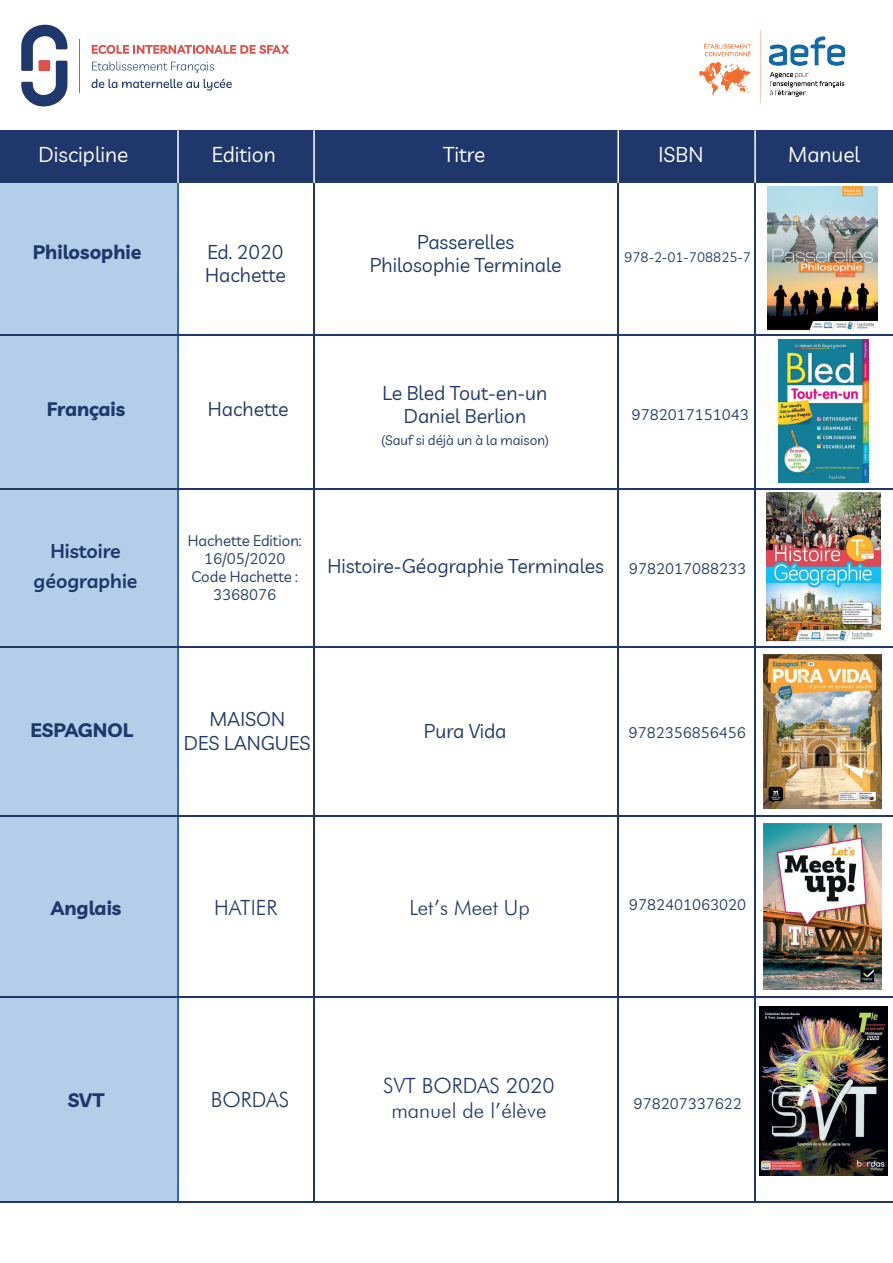
<style>
.page{position:relative;width:893px;height:1263px;background:#fff}
.page>*{position:absolute;margin:0;border:0;box-sizing:border-box;transform-origin:0 0}
.t1{font:300 21px/25.2px "Futura BT";color:#1f376a;text-align:center}
.t2{font:21px "Livvic";color:#fff}
.t3{font:19.5px/23.4px "Livvic";color:#1f376a;text-align:center}
.t4{font:700 19.5px "Livvic";color:#1f376a}
.t5{font:600 19.5px/30px "Livvic";color:#1f376a;text-align:center}
.t6{font:15px/18px "Livvic";color:#1f376a;text-align:center}
.t7{font:13.5px "Livvic";color:#1f376a}
</style>
<div class="page">
<div style="left:0;top:172px;width:178px;height:1031px;background:#b4cde9"></div>
<div style="left:0;top:130px;width:893px;height:53px;background:#1f376a"></div>
<hr style="left:177px;top:181px;width:2px;height:1020px;background:#114a8b">
<hr style="left:313px;top:181px;width:2px;height:1020px;background:#1f376a">
<hr style="left:0;top:334px;width:893px;height:2px;background:#1f376a">
<hr style="left:0;top:488px;width:893px;height:1px;background:#1f376a">
<hr style="left:0;top:646px;width:893px;height:2px;background:#1f376a">
<hr style="left:0;top:816px;width:893px;height:1px;background:#1f376a">
<hr style="left:0;top:996px;width:893px;height:1px;background:#1f376a">
<hr style="left:0;top:1201px;width:893px;height:2px;background:#1f376a">
<hr style="left:617px;top:181px;width:2px;height:1020px;background:#1f376a">
<hr style="left:754px;top:181px;width:2px;height:1021px;background:#1f376a">
<hr style="left:177px;top:130px;width:2px;height:53px;background:#fff">
<hr style="left:313px;top:130px;width:2px;height:53px;background:#fff">
<hr style="left:617px;top:130px;width:2px;height:53px;background:#fff">
<hr style="left:754px;top:130px;width:2px;height:53px;background:#fff">
<img style="left:698px;top:30px;width:148px;height:73px">
<svg style="left:92px;top:45px;width:197px;height:9px"></svg>
<svg style="left:92px;top:61px;width:122px;height:12px"></svg>
<svg style="left:92px;top:79px;width:140px;height:12px"></svg>
<svg style="left:21px;top:25px;width:46px;height:81px"></svg>
<hr style="left:79px;top:39px;width:1px;height:53px;background:#dd504b">
<img style="left:767px;top:187px;width:110px;height:144px">
<img style="left:778px;top:339px;width:91px;height:143px">
<img style="left:766px;top:493px;width:115px;height:149px">
<img style="left:763px;top:654px;width:118px;height:155px">
<img style="left:763px;top:823px;width:118px;height:167px">
<img style="left:759px;top:1006px;width:129px;height:170px">
<p class="t2" style="left:38px;top:139px;width:91px">Discipline</p>
<p class="t2" style="left:212px;top:139px;width:65px">Edition</p>
<p class="t2" style="left:443px;top:139px;width:44px">Titre</p>
<p class="t2" style="left:659px;top:139px;width:46px">ISBN</p>
<p class="t2" style="left:788px;top:139px;width:73px">Manuel</p>
<p class="t4" style="left:33px;top:237px;width:110px">Philosophie</p>
<p class="t3" style="left:370px;top:229px;width:193px">Passerelles<br>Philosophie Terminale</p>
<p class="t3" style="left:205px;top:239px;width:82px;text-align:left">Ed. 2020<br>Hachette</p>
<p class="t7" style="left:624px;top:247px;width:128px">978-2-01-708825-7</p>
<p class="t3" style="left:383px;top:380px;width:166px">Le Bled Tout-en-un<br>Daniel Berlion</p>
<p class="t4" style="left:47px;top:393px;width:80px">Français</p>
<p class="t6" style="left:632px;top:405px;width:118px">9782017151043</p>
<p class="t3" style="left:208px;top:396px;width:82px">Hachette</p>
<p class="t5" style="left:34px;top:534px;width:105px">Histoire géographie</p>
<p class="t4" style="left:31px;top:715px;width:104px">ESPAGNOL</p>
<p class="t7" style="left:381px;top:430px;width:169px">(Sauf si déjà un à la maison)</p>
<p class="t6" style="left:188px;top:530px;width:115px">Hachette Edition:<br>16/05/2020<br>Code Hachette :<br>3368076</p>
<p class="t3" style="left:327px;top:553px;width:278px">Histoire-Géographie Terminales</p>
<p class="t6" style="left:629px;top:559px;width:118px">9782017088233</p>
<p class="t3" style="left:184px;top:707px;width:128px">MAISON<br>DES LANGUES</p>
<p class="t3" style="left:424px;top:719px;width:84px">Pura Vida</p>
<p class="t6" style="left:629px;top:723px;width:118px">9782356856456</p>
<p class="t4" style="left:51px;top:893px;width:72px">Anglais</p>
<p class="t1" style="left:214px;top:895px;width:65px">HATIER</p>
<p class="t1" style="left:410px;top:895px;width:122px">Let’s Meet Up</p>
<p class="t6" style="left:629px;top:895px;width:118px">9782401063020</p>
<p class="t4" style="left:68px;top:1084px;width:38px">SVT</p>
<p class="t1" style="left:211px;top:1086px;width:80px">BORDAS</p>
<p class="t1" style="left:383px;top:1072px;width:173px">SVT BORDAS 2020 manuel de l’élève</p>
<p class="t6" style="left:634px;top:1093px;width:109px">978207337622</p>
</div>
